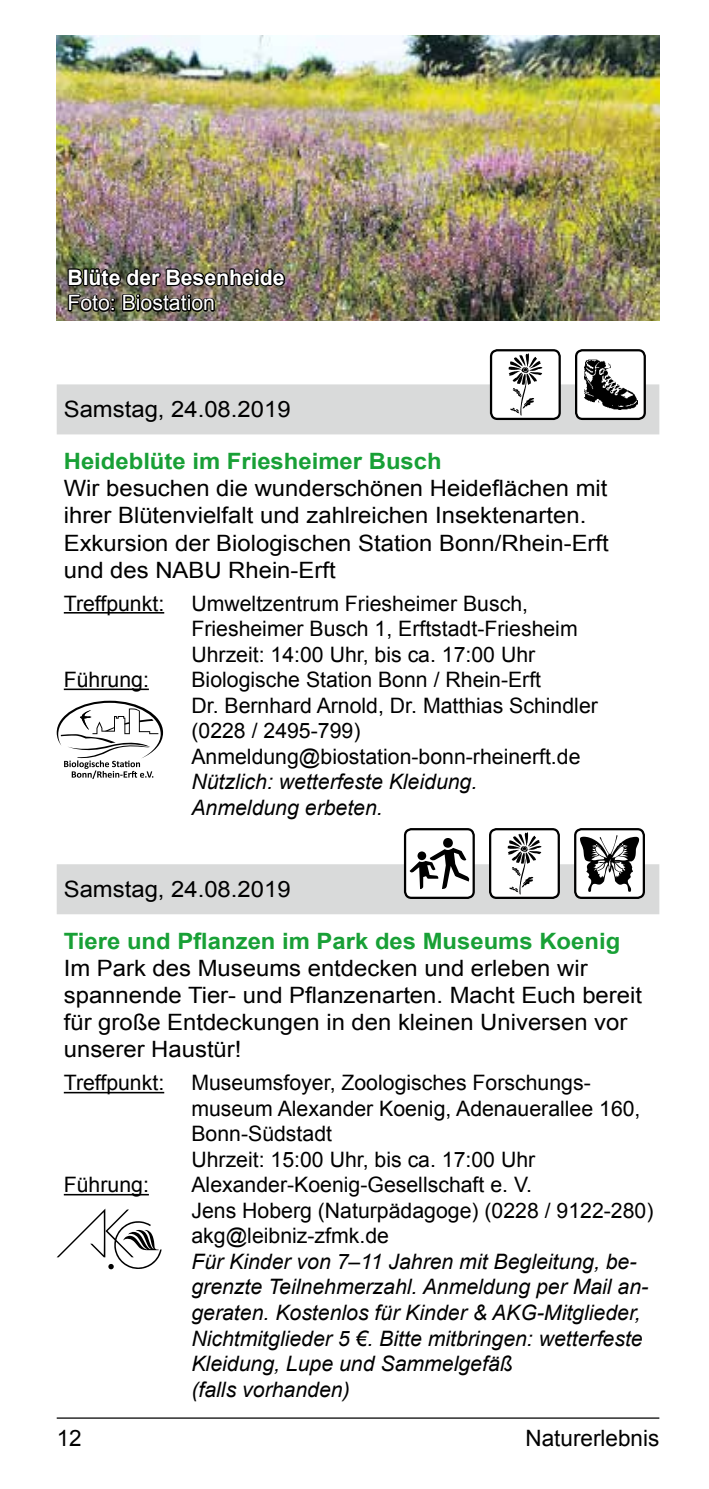
<style>
.page{position:relative;width:709px;height:1489px;background:#fff}
.page>*{position:absolute;margin:0;border:0;box-sizing:border-box;transform-origin:0 0}
.t1{font:22.5px/27px "Arial";color:#000;scale:1.06 1}
.t2{font:700 22.5px "Arial";color:#18a036;scale:1.06 1}
.t3{font:22.5px "Arial";color:#000}
.t4{font:21.25px/25.5px "Arial";color:#000}
.t5{font:italic 21.25px/25.5px "Arial";color:#000}
.t6{font:700 21.25px "Arial";color:#fff}
.t7{font:21.25px "Arial";color:#fff}
</style>
<div class="page">
<hr style="left:57px;top:1417px;width:602px;height:1px;background:#000">
<div style="left:57px;top:384px;width:602px;height:50px;background:#d9dada"></div>
<hr style="left:64px;top:612px;width:100px;height:1px;background:#000">
<hr style="left:64px;top:688px;width:85px;height:2px;background:#000">
<div style="left:491px;top:350px;width:68px;height:69px;background:#fff;border-radius:6px"></div>
<div style="left:490px;top:349px;width:71px;height:71px;border:2px solid #000;border-radius:6px"></div>
<svg style="left:508px;top:353px;width:34px;height:63px"></svg>
<div style="left:576px;top:350px;width:68px;height:69px;background:#fff;border-radius:6px"></div>
<div style="left:575px;top:349px;width:71px;height:71px;border:2px solid #000;border-radius:6px"></div>
<img style="left:584px;top:360px;width:53px;height:49px">
<svg style="left:57px;top:700px;width:106px;height:79px"></svg>
<div style="left:57px;top:864px;width:602px;height:50px;background:#d9dada"></div>
<hr style="left:64px;top:1091px;width:100px;height:2px;background:#000">
<hr style="left:64px;top:1193px;width:85px;height:2px;background:#000">
<div style="left:405px;top:829px;width:68px;height:68px;background:#fff;border-radius:6px"></div>
<div style="left:404px;top:828px;width:71px;height:70px;border:2px solid #000;border-radius:6px"></div>
<svg style="left:409px;top:838px;width:60px;height:51px"></svg>
<div style="left:490px;top:829px;width:69px;height:68px;background:#fff;border-radius:6px"></div>
<div style="left:489px;top:828px;width:71px;height:70px;border:2px solid #000;border-radius:6px"></div>
<svg style="left:507px;top:832px;width:34px;height:62px"></svg>
<div style="left:575px;top:829px;width:69px;height:68px;background:#fff;border-radius:6px"></div>
<div style="left:574px;top:828px;width:71px;height:70px;border:2px solid #000;border-radius:6px"></div>
<svg style="left:580px;top:835px;width:59px;height:56px"></svg>
<svg style="left:57px;top:1208px;width:105px;height:61px"></svg>
<img style="left:57px;top:35px;width:602px;height:286px">
<img style="left:66px;top:262px;width:221px;height:52px">
<p class="t6" style="left:67px;top:263px;width:219px">Blüte der Besenheide</p>
<p class="t7" style="left:67px;top:289px;width:149px">Foto: Biostation</p>
<p class="t1" style="left:64px;top:396px;width:215px">Samstag, 24.08.2019</p>
<p class="t2" style="left:64px;top:446px;width:358px">Heideblüte im Friesheimer Busch</p>
<p class="t1" style="left:64px;top:475px;width:515px">Wir besuchen die wunderschönen Heideflächen mit ihrer Blütenvielfalt und zahlreichen Insektenarten.<br>Exkursion der Biologischen Station Bonn/Rhein-Erft und des NABU Rhein-Erft</p>
<p class="t4" style="left:64px;top:590px;width:102px">Treffpunkt:</p>
<p class="t4" style="left:191px;top:590px;width:388px">Umweltzentrum Friesheimer Busch,<br>Friesheimer Busch 1, Erftstadt-Friesheim<br>Uhrzeit: 14:00 Uhr, bis ca. 17:00 Uhr</p>
<p class="t4" style="left:64px;top:667px;width:87px">Führung:</p>
<p class="t4" style="left:191px;top:667px;width:408px">Biologische Station Bonn / Rhein-Erft<br>Dr. Bernhard Arnold, Dr. Matthias Schindler (0228 / 2495-799)<br>Anmeldung@biostation-bonn-rheinerft.de</p>
<p class="t5" style="left:191px;top:769px;width:287px">Nützlich: wetterfeste Kleidung.<br>Anmeldung erbeten.</p>
<p class="t1" style="left:64px;top:875px;width:215px">Samstag, 24.08.2019</p>
<p class="t2" style="left:64px;top:926px;width:526px">Tiere und Pflanzen im Park des Museums Koenig</p>
<p class="t1" style="left:64px;top:955px;width:547px">Im Park des Museums entdecken und erleben wir spannende Tier- und Pflanzenarten. Macht Euch bereit für große Entdeckungen in den kleinen Universen vor unserer Haustür!</p>
<p class="t4" style="left:64px;top:1070px;width:102px">Treffpunkt:</p>
<p class="t4" style="left:191px;top:1070px;width:450px">Museumsfoyer, Zoologisches Forschungs&shy;museum Alexander Koenig, Adenauerallee 160, Bonn-Südstadt<br>Uhrzeit: 15:00 Uhr, bis ca. 17:00 Uhr</p>
<p class="t4" style="left:64px;top:1172px;width:87px">Führung:</p>
<p class="t4" style="left:191px;top:1172px;width:463px">Alexander-Koenig-Gesellschaft e. V.<br>Jens Hoberg (Naturpädagoge) (0228 / 9122-280) akg@leibniz-zfmk.de</p>
<p class="t5" style="left:191px;top:1248px;width:458px">Für Kinder von 7–11 Jahren mit Begleitung, be&shy;grenzte Teilnehmerzahl. Anmeldung per Mail an&shy;geraten. Kostenlos für Kinder &amp; AKG-Mitglieder, Nichtmitglieder 5 €. Bitte mitbringen: wetterfeste Kleidung, Lupe und Sammelgefäß<br>(falls vorhanden)</p>
<p class="t3" style="left:57px;top:1423px;width:27px">12</p>
<p class="t3" style="left:525px;top:1423px;width:135px">Naturerlebnis</p>
</div>
